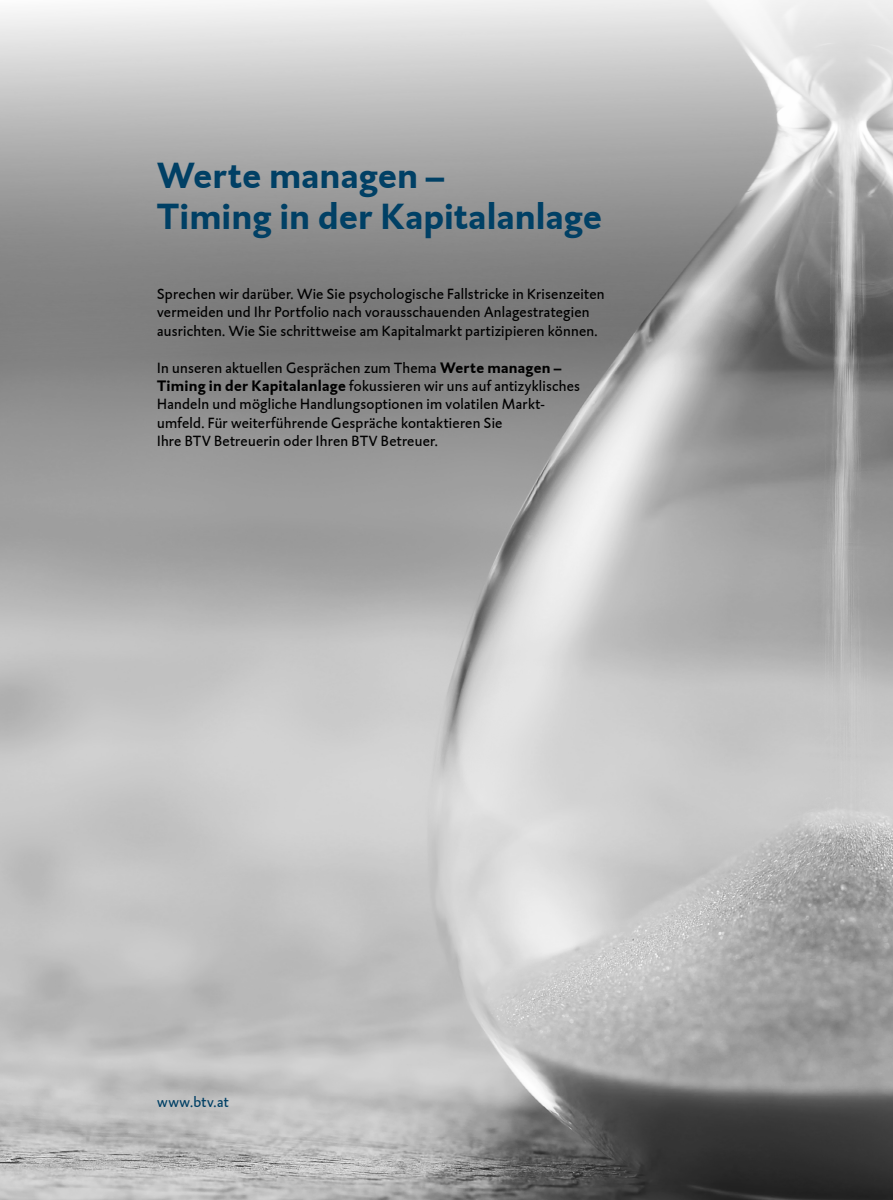
<style>
.page{position:relative;width:893px;height:1200px;background:#fff}
.page>*{position:absolute;margin:0;border:0;box-sizing:border-box;transform-origin:0 0}
.t1{font:700 36.75px/41.4px "DTL Caspari T";letter-spacing:.005em;color:#004065}
.t2{font:15.3px/18.5px "DTL Caspari T";letter-spacing:.015em;color:#000}
.t3{font:15.3px "DTL Caspari T";letter-spacing:.045em;color:#004065}
.s1{font-weight:700}
</style>
<div class="page">
<img style="left:0;top:0;width:893px;height:1199px">
<h1 class="t1" style="left:157px;top:154px;width:446px">Werte managen –<br>Timing in der Kapitalanlage</h1>
<p class="t2" style="left:157px;top:284px;width:449px">Sprechen wir darüber. Wie Sie psychologische Fallstricke in Krisenzeiten vermeiden und Ihr Portfolio nach vorausschauenden Anlagestrategien ausrichten. Wie Sie schrittweise am Kapitalmarkt partizipieren können.</p>
<p class="t2" style="left:157px;top:358px;width:424px">In unseren aktuellen Gesprächen zum Thema <span class="s1">Werte managen – Timing in der Kapitalanlage</span> fokussieren wir uns auf antizyklisches Handeln und mögliche Handlungsoptionen im volatilen Markt&shy;umfeld. Für weiterführende Gespräche kontaktieren Sie<br>Ihre BTV Betreuerin oder Ihren BTV Betreuer.</p>
<p class="t3" style="left:157px;top:1092px;width:73px">www.btv.at</p>
</div>
